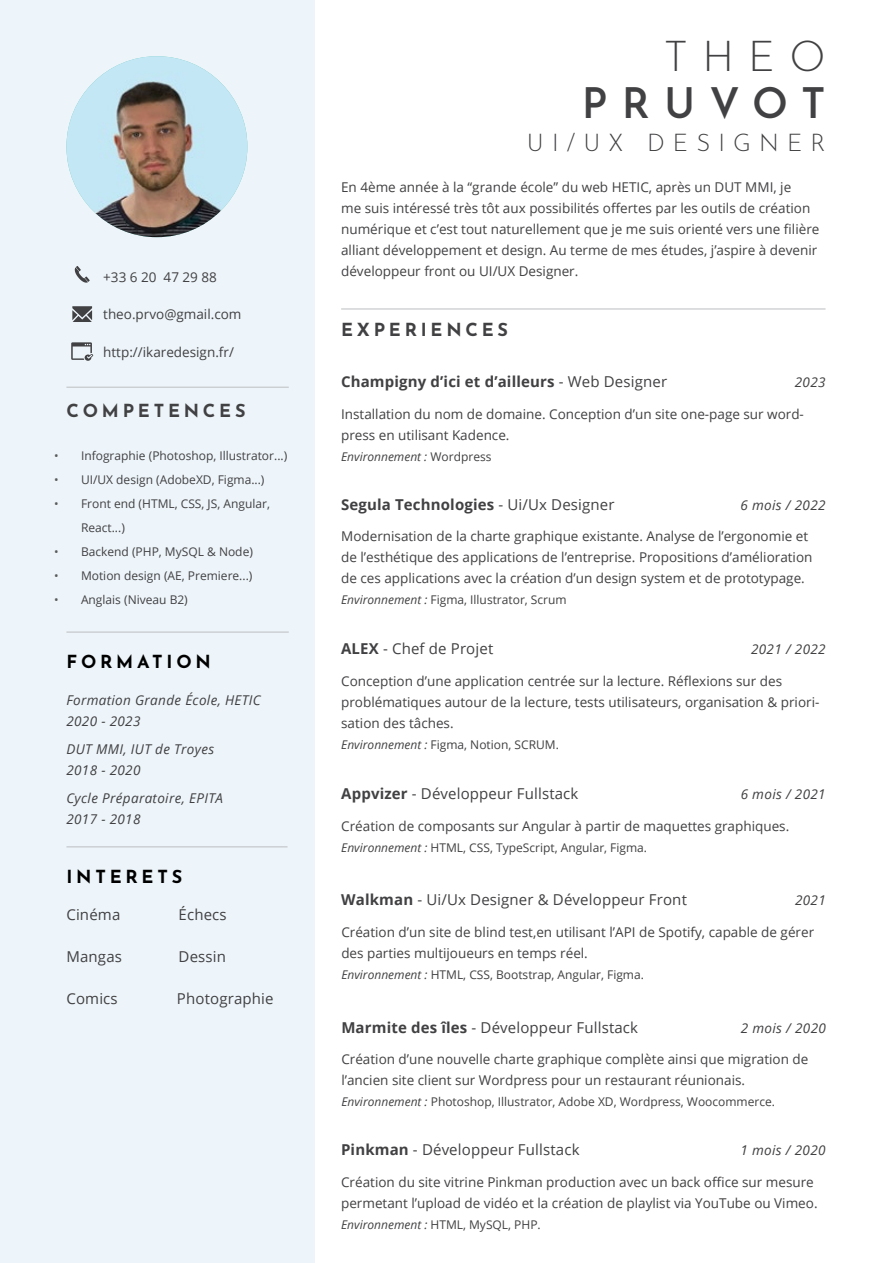
<style>
.page{position:relative;width:893px;height:1263px;background:#fff}
.page>*{position:absolute;margin:0;border:0;box-sizing:border-box;transform-origin:0 0}
.t1{font:600 42px "Josefin Sans";letter-spacing:.34em;color:#414042}
.t2{font:300 42px "Josefin Sans";color:#414042}
.t3{font:300 24px "Josefin Sans";letter-spacing:.34em;color:#414042}
.t4{font:700 18px "Josefin Sans";letter-spacing:.21em;color:#414042}
.t5{font:700 18px "Josefin Sans";letter-spacing:.21em;color:#000}
.t6{font:15px "Open Sans";letter-spacing:.01em;color:#414042}
.t7{font:700 15px "Open Sans";letter-spacing:.01em;color:#414042}
.t8{font:13.5px/21px "Open Sans";color:#414042}
.t9{font:italic 13.5px/21px "Open Sans";letter-spacing:.025em;color:#414042}
.t10{font:12px/24px "Open Sans";color:#414042}
.t11{font:italic 12px "Open Sans";color:#414042}
.s1{color:#58595b}
.s2{font-weight:400}
.s3{font-style:normal}
.s4{font-style:italic}
.s5{font-weight:700}
</style>
<div class="page">
<div style="left:0;top:0;width:314px;height:1263px;background:#edf5fa"></div>
<hr style="left:341px;top:309px;width:484px;height:1px;background:#bcbec0">
<hr style="left:66px;top:387px;width:223px;height:1px;background:#bcbec0">
<hr style="left:66px;top:846px;width:222px;height:1px;background:#bcbec0">
<hr style="left:66px;top:632px;width:223px;height:1px;background:#bcbec0">
<img style="left:66px;top:56px;width:181px;height:181px;border-radius:90px">
<svg style="left:71px;top:342px;width:22px;height:19px"></svg>
<svg style="left:75px;top:266px;width:15px;height:17px"></svg>
<svg style="left:72px;top:306px;width:20px;height:16px"></svg>
<p class="t8" style="left:103px;top:266px;width:115px">+33 6 20 47 29 88</p>
<p class="t8" style="left:103px;top:304px;width:140px">theo.prvo@gmail.com</p>
<p class="t8" style="left:103px;top:341px;width:132px">http://ikaredesign.fr/</p>
<h3 class="t4" style="left:66px;top:394px;width:181px">COMPETENCES</h3>
<p class="t10" style="left:54px;top:443px;width:235px"><span class="s1">•</span> Infographie (Photoshop, Illustrator...)</p>
<p class="t10" style="left:54px;top:467px;width:212px"><span class="s1">•</span> UI/UX design (AdobeXD, Figma...)</p>
<p class="t10" style="left:81px;top:491px;width:190px;text-indent:-27px"><span class="s1">•</span> Front end (HTML, CSS, JS, Angular,<br>React...)</p>
<p class="t10" style="left:54px;top:539px;width:200px"><span class="s1">•</span> Backend (PHP, MySQL &amp; Node)</p>
<p class="t10" style="left:54px;top:563px;width:200px"><span class="s1">•</span> Motion design (AE, Premiere...)</p>
<p class="t10" style="left:54px;top:587px;width:135px"><span class="s1">•</span> Anglais (Niveau B2)</p>
<h3 class="t5" style="left:66px;top:646px;width:146px">FORMATION</h3>
<p class="t9" style="left:66px;top:689px;width:196px">Formation Grande École, HETIC<br>2020 - 2023</p>
<p class="t9" style="left:66px;top:738px;width:149px">DUT MMI, IUT de Troyes<br>2018 - 2020</p>
<p class="t9" style="left:66px;top:787px;width:158px">Cycle Préparatoire, EPITA<br>2017 - 2018</p>
<h3 class="t5" style="left:66px;top:861px;width:117px">INTERETS</h3>
<p class="t6" style="left:66px;top:904px;width:55px">Cinéma</p>
<p class="t6" style="left:179px;top:904px;width:50px">Échecs</p>
<p class="t6" style="left:66px;top:946px;width:57px">Mangas</p>
<p class="t6" style="left:179px;top:946px;width:49px">Dessin</p>
<p class="t6" style="left:66px;top:988px;width:53px">Comics</p>
<p class="t6" style="left:177px;top:988px;width:98px">Photographie</p>
<h1 class="t2" style="left:664px;top:24px;width:163px">THEO</h1>
<h1 class="t1" style="left:582px;top:67px;width:246px">PRUVOT</h1>
<h2 class="t3" style="left:527px;top:124px;width:300px">UI/UX DESIGNER</h2>
<p class="t8" style="left:341px;top:176px;width:480px">En 4ème année à la “grande école” du web HETIC, après un DUT MMI, je<br>me suis intéressé très tôt aux possibilités offertes par les outils de création numérique et c’est tout naturellement que je me suis orienté vers une filière alliant développement et design. Au terme de mes études, j’aspire à devenir développeur front ou UI/UX Designer.</p>
<h3 class="t4" style="left:341px;top:313px;width:169px">EXPERIENCES</h3>
<p class="t7" style="left:341px;top:371px;width:328px">Champigny d’ici et d’ailleurs <span class="s2">- Web Designer</span></p>
<p class="t9" style="left:795px;top:371px;width:32px">2023</p>
<p class="t8" style="left:341px;top:403px;width:464px">Installation du nom de domaine. Conception d’un site one-page sur word&shy;press en utilisant Kadence.</p>
<p class="t11" style="left:341px;top:448px;width:152px">Environnement : <span class="s3">Wordpress</span></p>
<p class="t7" style="left:341px;top:494px;width:275px">Segula Technologies <span class="s2">- Ui/Ux Designer</span></p>
<p class="t9" style="left:741px;top:494px;width:87px">6 mois / 2022</p>
<p class="t8" style="left:341px;top:525px;width:473px">Modernisation de la charte graphique existante. Analyse de l’ergonomie et de l’esthétique des applications de l’entreprise. Propositions d’amélioration de ces applications avec la création d’un design system et de prototypage.</p>
<p class="t10" style="left:341px;top:588px;width:227px"><span class="s4">Environnement :</span> Figma, Illustrator, Scrum</p>
<p class="t6" style="left:341px;top:639px;width:154px"><span class="s5">ALEX</span> - Chef de Projet</p>
<p class="t9" style="left:751px;top:638px;width:76px">2021 / 2022</p>
<p class="t8" style="left:341px;top:670px;width:480px">Conception d’une application centrée sur la lecture. Réflexions sur des problématiques autour de la lecture, tests utilisateurs, organisation &amp; priori&shy;sation des tâches.</p>
<p class="t10" style="left:341px;top:732px;width:219px"><span class="s4">Environnement :</span> Figma, Notion, SCRUM.</p>
<p class="t6" style="left:341px;top:783px;width:239px"><span class="s5">Appvizer</span> - Développeur Fullstack</p>
<p class="t9" style="left:741px;top:783px;width:87px">6 mois / 2021</p>
<p class="t8" style="left:341px;top:815px;width:449px">Création de composants sur Angular à partir de maquettes graphiques.</p>
<p class="t10" style="left:341px;top:835px;width:307px"><span class="s4">Environnement :</span> HTML, CSS, TypeScript, Angular, Figma.</p>
<p class="t6" style="left:341px;top:889px;width:347px"><span class="s5">Walkman</span> - Ui/Ux Designer &amp; Développeur Front</p>
<p class="t9" style="left:795px;top:889px;width:32px">2021</p>
<p class="t8" style="left:341px;top:921px;width:474px">Création d’un site de blind test,en utilisant l’API de Spotify, capable de gérer des parties multijoueurs en temps réel.</p>
<p class="t10" style="left:341px;top:962px;width:304px"><span class="s4">Environnement :</span> HTML, CSS, Bootstrap, Angular, Figma.</p>
<p class="t6" style="left:341px;top:1017px;width:298px"><span class="s5">Marmite des îles</span> - Développeur Fullstack</p>
<p class="t9" style="left:741px;top:1017px;width:87px">2 mois / 2020</p>
<p class="t8" style="left:341px;top:1048px;width:468px">Création d’une nouvelle charte graphique complète ainsi que migration de l’ancien site client sur Wordpress pour un restaurant réunionais.</p>
<p class="t10" style="left:341px;top:1090px;width:435px"><span class="s4">Environnement :</span> Photoshop, Illustrator, Adobe XD, Wordpress, Woocommerce.</p>
<p class="t6" style="left:341px;top:1139px;width:240px"><span class="s5">Pinkman</span> - Développeur Fullstack</p>
<p class="t9" style="left:741px;top:1139px;width:87px">1 mois / 2020</p>
<p class="t8" style="left:341px;top:1171px;width:478px">Création du site vitrine Pinkman production avec un back office sur mesure permetant l’upload de vidéo et la création de playlist via YouTube ou Vimeo.</p>
<p class="t10" style="left:341px;top:1212px;width:201px"><span class="s4">Environnement :</span> HTML, MySQL, PHP.</p>
</div>
